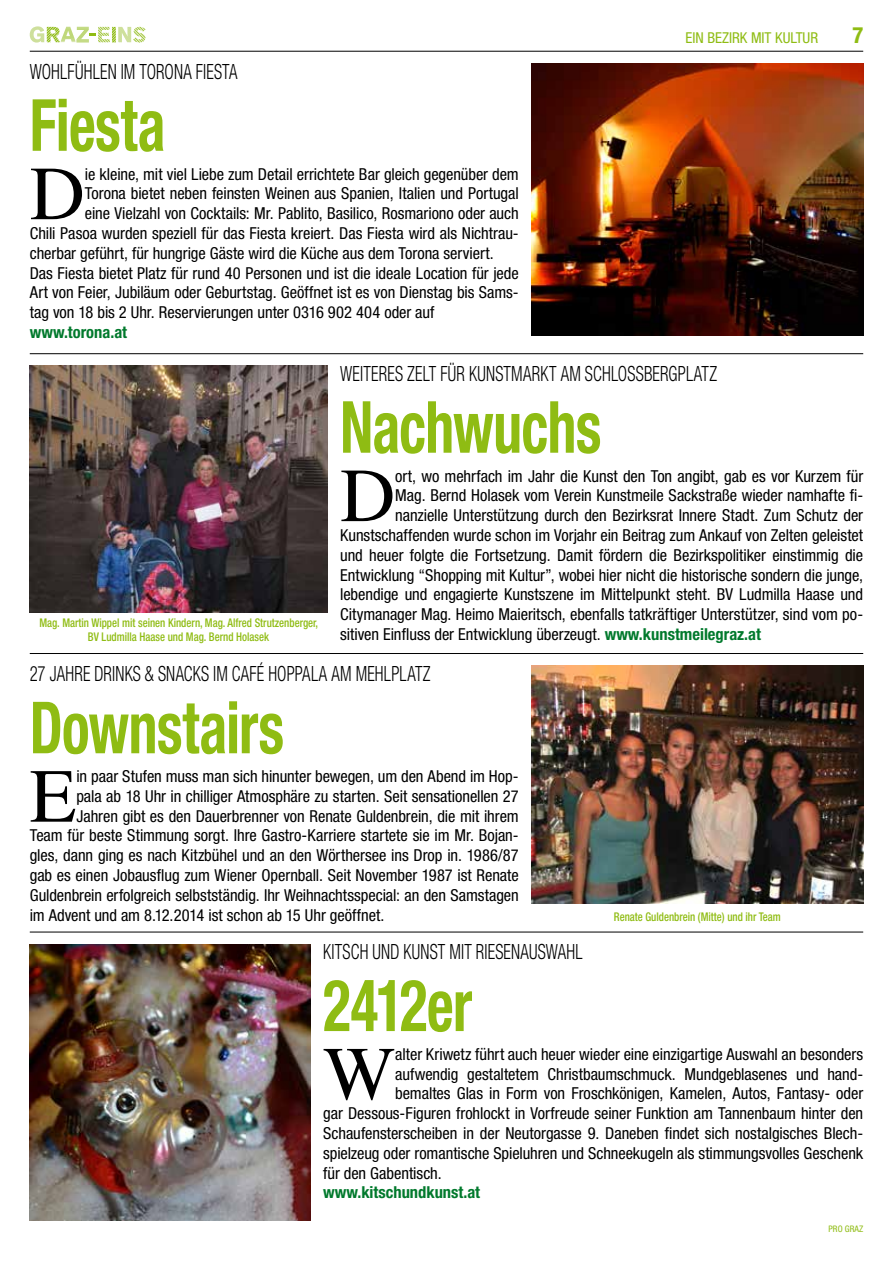
<style>
.page{position:relative;width:893px;height:1263px;background:#fff}
.page>*{position:absolute;margin:0;border:0;box-sizing:border-box;transform-origin:0 0}
.t1{font:76.35px "Times LT Std";color:#000}
.t2{font:700 condensed 72px "Helvetica Neue LT Std";letter-spacing:-.01em;color:#8fbc13;scale:.8 1}
.t3{font:700 condensed 22.5px "Helvetica Neue LT Std";color:#8fbc13}
.t4{font:300 condensed 21px "Helvetica Neue LT Std";letter-spacing:.01em;color:#000;scale:.8 1}
.t5{font:condensed 16.5px "Helvetica Neue LT Std";letter-spacing:-.005em;color:#000}
.t6{font:700 condensed 16.5px "Helvetica Neue LT Std";color:#00792c}
.t7{font:condensed 15px "Helvetica Neue LT Std";color:#8fbc13}
.t8{font:500 condensed 12px/14.4px "Helvetica Neue LT Std";color:#8fbc13;text-align:center;scale:.9 1}
.t9{font:condensed 9px "Helvetica Neue LT Std";letter-spacing:.005em;color:#8fbc13}
.s1{font-weight:700;color:#00792c}
</style>
<div class="page">
<hr style="left:30px;top:51px;width:833px;height:1px;background:#000">
<svg style="left:30px;top:26px;width:115px;height:17px"></svg>
<hr style="left:30px;top:932px;width:833px;height:1px;background:#000">
<hr style="left:30px;top:353px;width:833px;height:1px;background:#000">
<hr style="left:30px;top:653px;width:833px;height:1px;background:#000">
<img style="left:30px;top:366px;width:297px;height:246px">
<img style="left:531px;top:665px;width:332px;height:239px">
<img style="left:531px;top:64px;width:332px;height:272px">
<img style="left:30px;top:944px;width:280px;height:276px">
<p class="t4" style="left:30px;top:59px;width:261px">WOHLFÜHLEN IM TORONA FIESTA</p>
<h2 class="t2" style="left:30px;top:82px;width:171px">Fiesta</h2>
<h1 class="t1" style="left:30px;top:151px;width:57px">D</h1>
<p class="t5" style="left:85px;top:164px;width:435px">ie kleine, mit viel Liebe zum Detail errichtete Bar gleich gegenüber dem</p>
<p class="t5" style="left:85px;top:184px;width:435px">Torona bietet neben feinsten Weinen aus Spanien, Italien und Portugal</p>
<p class="t5" style="left:85px;top:204px;width:435px">eine Vielzahl von Cocktails: Mr. Pablito, Basilico, Rosmariono oder auch</p>
<p class="t5" style="left:30px;top:224px;width:490px">Chili Pasoa wurden speziell für das Fiesta kreiert. Das Fiesta wird als Nichtrau-</p>
<p class="t5" style="left:30px;top:243px;width:465px">cherbar geführt, für hungrige Gäste wird die Küche aus dem Torona serviert.</p>
<p class="t5" style="left:30px;top:263px;width:490px">Das Fiesta bietet Platz für rund 40 Personen und ist die ideale Location für jede</p>
<p class="t5" style="left:30px;top:283px;width:490px">Art von Feier, Jubiläum oder Geburtstag. Geöffnet ist es von Dienstag bis Sams-</p>
<p class="t5" style="left:30px;top:303px;width:406px">tag von 18 bis 2 Uhr. Reservierungen unter 0316 902 404 oder auf</p>
<p class="t6" style="left:30px;top:322px;width:99px">www.torona.at</p>
<p class="t7" style="left:685px;top:29px;width:134px">EIN BEZIRK MIT KULTUR</p>
<h3 class="t3" style="left:852px;top:21px;width:12px">7</h3>
<p class="t8" style="left:39px;top:615px;width:311px">Mag. Martin Wippel mit seinen Kindern, Mag. Alfred Strutzenberger,<br>BV Ludmilla Haase und Mag. Bernd Holasek</p>
<p class="t4" style="left:340px;top:361px;width:473px">WEITERES ZELT FÜR KUNSTMARKT AM SCHLOSSBERGPLATZ</p>
<h2 class="t2" style="left:340px;top:383px;width:328px">Nachwuchs</h2>
<h1 class="t1" style="left:340px;top:453px;width:57px">D</h1>
<p class="t5" style="left:395px;top:466px;width:469px">ort, wo mehrfach im Jahr die Kunst den Ton angibt, gab es vor Kurzem für</p>
<p class="t5" style="left:395px;top:486px;width:469px">Mag. Bernd Holasek vom Verein Kunstmeile Sackstraße wieder namhafte fi-</p>
<p class="t5" style="left:395px;top:506px;width:469px">nanzielle Unterstützung durch den Bezirksrat Innere Stadt. Zum Schutz der</p>
<p class="t5" style="left:340px;top:525px;width:524px">Kunstschaffenden wurde schon im Vorjahr ein Beitrag zum Ankauf von Zelten geleistet</p>
<p class="t5" style="left:340px;top:545px;width:524px">und heuer folgte die Fortsetzung. Damit fördern die Bezirkspolitiker einstimmig die</p>
<p class="t5" style="left:340px;top:565px;width:524px">Entwicklung “Shopping mit Kultur”, wobei hier nicht die historische sondern die junge,</p>
<p class="t5" style="left:340px;top:585px;width:524px">lebendige und engagierte Kunstszene im Mittelpunkt steht. BV Ludmilla Haase und</p>
<p class="t5" style="left:340px;top:605px;width:524px">Citymanager Mag. Heimo Maieritsch, ebenfalls tatkräftiger Unterstützer, sind vom po-</p>
<p class="t5" style="left:340px;top:624px;width:422px">sitiven Einfluss der Entwicklung überzeugt. <span class="s1">www.kunstmeilegraz.at</span></p>
<p class="t4" style="left:30px;top:662px;width:503px">27 JAHRE DRINKS &amp; SNACKS IM CAFÉ HOPPALA AM MEHLPLATZ</p>
<h2 class="t2" style="left:30px;top:684px;width:319px">Downstairs</h2>
<h1 class="t1" style="left:30px;top:753px;width:48px">E</h1>
<p class="t5" style="left:76px;top:767px;width:444px">in paar Stufen muss man sich hinunter bewegen, um den Abend im Hop-</p>
<p class="t5" style="left:76px;top:786px;width:444px">pala ab 18 Uhr in chilliger Atmosphäre zu starten. Seit sensationellen 27</p>
<p class="t5" style="left:76px;top:806px;width:444px">Jahren gibt es den Dauerbrenner von Renate Guldenbrein, die mit ihrem</p>
<p class="t5" style="left:30px;top:826px;width:490px">Team für beste Stimmung sorgt. Ihre Gastro-Karriere startete sie im Mr. Bojan-</p>
<p class="t5" style="left:30px;top:846px;width:490px">gles, dann ging es nach Kitzbühel und an den Wörthersee ins Drop in. 1986/87</p>
<p class="t5" style="left:30px;top:866px;width:490px">gab es einen Jobausflug zum Wiener Opernball. Seit November 1987 ist Renate</p>
<p class="t5" style="left:30px;top:885px;width:490px">Guldenbrein erfolgreich selbstständig. Ihr Weihnachtsspecial: an den Samstagen</p>
<p class="t5" style="left:30px;top:905px;width:356px">im Advent und am 8.12.2014 ist schon ab 15 Uhr geöffnet.</p>
<p class="t8" style="left:614px;top:909px;width:187px">Renate Guldenbrein (Mitte) und ihr Team</p>
<p class="t4" style="left:323px;top:939px;width:326px">KITSCH UND KUNST MIT RIESENAUSWAHL</p>
<h2 class="t2" style="left:323px;top:962px;width:188px">2412er</h2>
<h1 class="t1" style="left:323px;top:1031px;width:74px">W</h1>
<p class="t5" style="left:395px;top:1044px;width:470px">alter Kriwetz führt auch heuer wieder eine einzigartige Auswahl an besonders</p>
<p class="t5" style="left:395px;top:1064px;width:469px">aufwendig gestaltetem Christbaumschmuck. Mundgeblasenes und hand-</p>
<p class="t5" style="left:395px;top:1084px;width:469px">bemaltes Glas in Form von Froschkönigen, Kamelen, Autos, Fantasy- oder</p>
<p class="t5" style="left:323px;top:1104px;width:542px">gar Dessous-Figuren frohlockt in Vorfreude seiner Funktion am Tannenbaum hinter den</p>
<p class="t5" style="left:323px;top:1124px;width:541px">Schaufensterscheiben in der Neutorgasse 9. Daneben findet sich nostalgisches Blech-</p>
<p class="t5" style="left:323px;top:1143px;width:541px">spielzeug oder romantische Spieluhren und Schneekugeln als stimmungsvolles Geschenk</p>
<p class="t5" style="left:323px;top:1163px;width:120px">für den Gabentisch.</p>
<p class="t6" style="left:323px;top:1182px;width:158px">www.kitschundkunst.at</p>
<p class="t9" style="left:828px;top:1224px;width:36px">PRO GRAZ</p>
</div>
